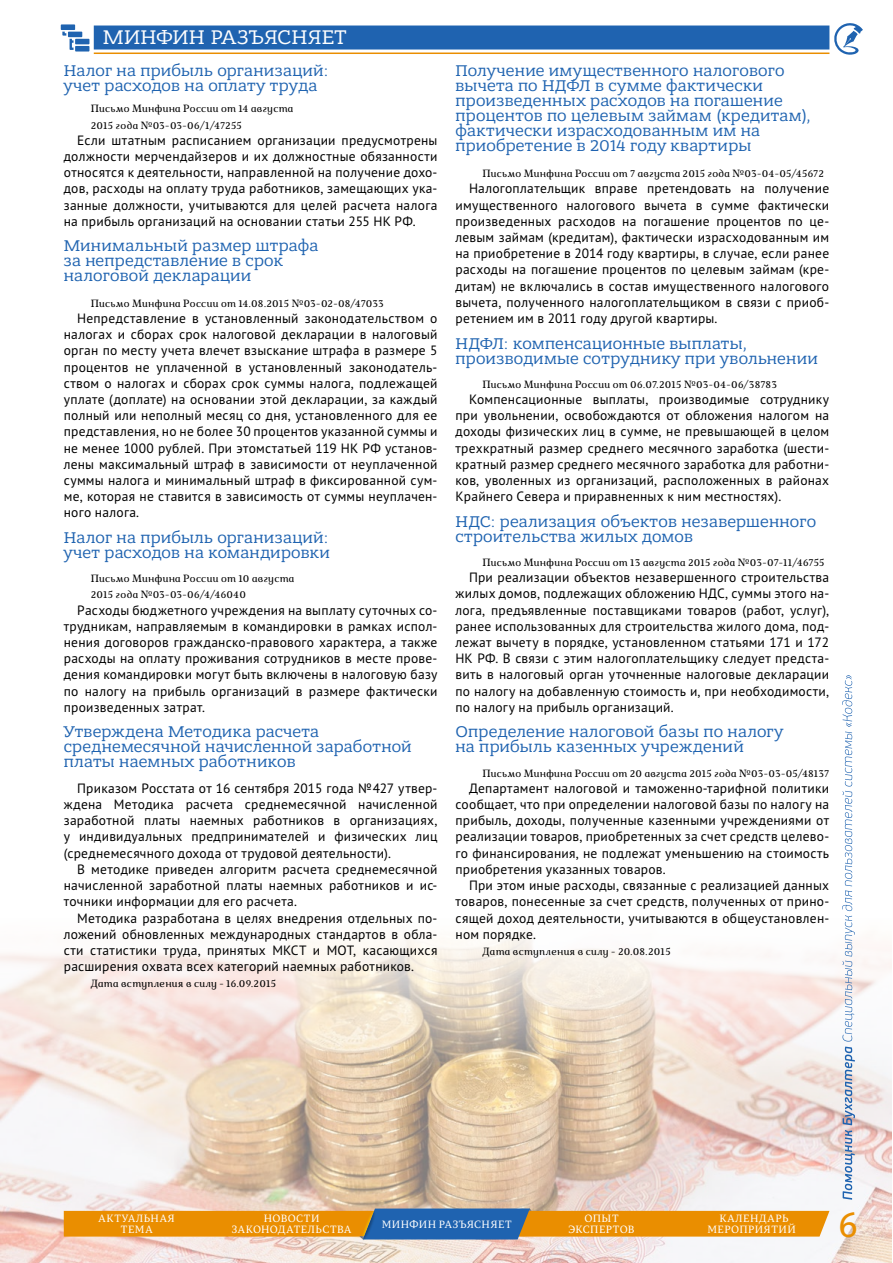
<style>
.page{position:relative;width:893px;height:1263px;background:#fff}
.page>*{position:absolute;margin:0;border:0;box-sizing:border-box;transform-origin:0 0}
.t1{font:34.5px "Permian Slab Serif Typeface";color:#ea8e00}
.t2{font:21px "Bandera Pro";letter-spacing:.01em;color:#fff}
.t3{font:16.5px/15px "Bandera Pro";letter-spacing:.02em;color:#1f63b0}
.t4{font:13.5px/16.2px "PT Sans Pro";letter-spacing:.015em;color:#000;text-align:justify}
.t5{font:italic 10.5px/16.2px "Marta";letter-spacing:.035em;color:#000}
.t6{font:10.5px/10.5px "Permian Serif Typeface";letter-spacing:.05em;color:#fff;text-align:center}
.t7{font:10.5px/10.5px "Permian Serif Typeface";letter-spacing:.07em;color:#fff;text-align:center}
</style>
<div class="page">
<img style="left:0;top:933px;width:891px;height:330px">
<svg style="left:842px;top:675px;width:13px;height:525px"></svg>
<svg style="left:834px;top:23px;width:29px;height:32px"></svg>
<svg style="left:64px;top:1208px;width:765px;height:31px"></svg>
<img style="left:362px;top:1209px;width:23px;height:35px">
<img style="left:354px;top:1205px;width:21px;height:36px">
<div style="left:94px;top:26px;width:735px;height:24px;background:#1f63b0"></div>
<hr style="left:94px;top:53px;width:735px;height:1px;background:#ea8e00">
<svg style="left:61px;top:24px;width:28px;height:28px"></svg>
<h2 class="t2" style="left:103px;top:24px;width:245px">МИНФИН РАЗЪЯСНЯЕТ</h2>
<p class="t3" style="left:64px;top:63px;width:266px">Налог на прибыль организаций: учет расходов на оплату труда</p>
<p class="t5" style="left:91px;top:101px;width:204px">Письмо Минфина России от 14 августа<br>2015 года №03-03-06/1/47255</p>
<p class="t4" style="left:64px;top:132px;width:375px;text-indent:14px">Если штатным расписанием организации предусмотрены должности мерчендайзеров и их должностные обязанности относятся к деятельности, направленной на получение дохо‑ дов, расходы на оплату труда работников, замещающих ука‑ занные должности, учитываются для целей расчета налога на прибыль организаций на основании статьи 255 НК РФ.</p>
<p class="t3" style="left:64px;top:238px;width:256px">Минимальный размер штрафа за непредставление в срок налоговой декларации</p>
<p class="t5" style="left:91px;top:295px;width:294px">Письмо Минфина России от 14.08.2015 №03-02-08/47033</p>
<p class="t4" style="left:64px;top:310px;width:375px;text-indent:14px">Непредставление в установленный законодательством о налогах и сборах срок налоговой декларации в налоговый орган по месту учета влечет взыскание штрафа в размере 5 процентов не уплаченной в установленный законодатель‑ ством о налогах и сборах срок суммы налога, подлежащей уплате (доплате) на основании этой декларации, за каждый полный или неполный месяц со дня, установленного для ее представления, но не более 30 процентов указанной суммы и не менее 1000 рублей. При этомстатьей 119 НК РФ установ‑ лены максимальный штраф в зависимости от неуплаченной суммы налога и минимальный штраф в фиксированной сум‑ ме, которая не ставится в зависимость от суммы неуплачен‑ ного налога.</p>
<p class="t3" style="left:64px;top:530px;width:267px">Налог на прибыль организаций: учет расходов на командировки</p>
<p class="t5" style="left:91px;top:571px;width:205px">Письмо Минфина России от 10 августа<br>2015 года №03-03-06/4/46040</p>
<p class="t4" style="left:64px;top:601px;width:375px;text-indent:14px">Расходы бюджетного учреждения на выплату суточных со‑ трудникам, направляемым в командировки в рамках испол‑ нения договоров гражданско-правового характера, а также расходы на оплату проживания сотрудников в месте прове‑ дения командировки могут быть включены в налоговую базу по налогу на прибыль организаций в размере фактически произведенных затрат.</p>
<p class="t3" style="left:64px;top:724px;width:349px">Утверждена Методика расчета среднемесячной начисленной заработной платы наемных работников</p>
<p class="t4" style="left:64px;top:780px;width:375px;text-indent:14px">Приказом Росстата от 16 сентября 2015 года № 427 утвер‑ ждена Методика расчета среднемесячной начисленной заработной платы наемных работников в организациях, у индивидуальных предпринимателей и физических лиц (среднемесячного дохода от трудовой деятельности).</p>
<p class="t4" style="left:64px;top:861px;width:375px;text-indent:14px">В методике приведен алгоритм расчета среднемесячной начисленной заработной платы наемных работников и ис‑ точники информации для его расчета.</p>
<p class="t4" style="left:64px;top:909px;width:375px;text-indent:14px">Методика разработана в целях внедрения отдельных по‑ ложений обновленных международных стандартов в обла‑ сти статистики труда, принятых МКСТ и МОТ, касающихся расширения охвата всех категорий наемных работников.</p>
<p class="t5" style="left:91px;top:976px;width:187px">Дата вступления в силу - 16.09.2015</p>
<p class="t3" style="left:455px;top:63px;width:357px">Получение имущественного налогового вычета по НДФЛ в сумме фактически произведенных расходов на погашение процентов по целевым займам (кредитам), фактически израсходованным им на приобретение в 2014 году квартиры</p>
<p class="t5" style="left:482px;top:166px;width:343px">Письмо Минфина России от 7 августа 2015 года №03-04-05/45672</p>
<p class="t4" style="left:455px;top:180px;width:375px;text-indent:14px">Налогоплательщик вправе претендовать на получение имущественного налогового вычета в сумме фактически произведенных расходов на погашение процентов по це‑ левым займам (кредитам), фактически израсходованным им на приобретение в 2014 году квартиры, в случае, если ранее расходы на погашение процентов по целевым займам (кре‑ дитам) не включались в состав имущественного налогового вычета, полученного налогоплательщиком в связи с приоб‑ ретением им в 2011 году другой квартиры.</p>
<p class="t3" style="left:455px;top:336px;width:364px">НДФЛ: компенсационные выплаты, производимые сотруднику при увольнении</p>
<p class="t5" style="left:482px;top:376px;width:296px">Письмо Минфина России от 06.07.2015 №03-04-06/38783</p>
<p class="t4" style="left:455px;top:391px;width:375px;text-indent:14px">Компенсационные выплаты, производимые сотруднику при увольнении, освобождаются от обложения налогом на доходы физических лиц в сумме, не превышающей в целом трехкратный размер среднего месячного заработка (шести‑ кратный размер среднего месячного заработка для работни‑ ков, уволенных из организаций, расположенных в районах Крайнего Севера и приравненных к ним местностях).</p>
<p class="t3" style="left:455px;top:514px;width:362px">НДС: реализация объектов незавершенного строительства жилых домов</p>
<p class="t5" style="left:482px;top:554px;width:343px">Письмо Минфина России от 13 августа 2015 года №03-07-11/46755</p>
<p class="t4" style="left:455px;top:569px;width:375px;text-indent:14px">При реализации объектов незавершенного строительства жилых домов, подлежащих обложению НДС, суммы этого на‑ лога, предъявленные поставщиками товаров (работ, услуг), ранее использованных для строительства жилого дома, под‑ лежат вычету в порядке, установленном статьями 171 и 172<br>НК РФ. В связи с этим налогоплательщику следует предста‑ вить в налоговый орган уточненные налоговые декларации по налогу на добавленную стоимость и, при необходимости, по налогу на прибыль организаций.</p>
<p class="t3" style="left:455px;top:724px;width:329px">Определение налоговой базы по налогу на прибыль казенных учреждений</p>
<p class="t5" style="left:482px;top:765px;width:348px">Письмо Минфина России от 20 августа 2015 года №03-03-05/48137</p>
<p class="t4" style="left:455px;top:780px;width:375px;text-indent:14px">Департамент налоговой и таможенно-тарифной политики сообщает, что при определении налоговой базы по налогу на прибыль, доходы, полученные казенными учреждениями от реализации товаров, приобретенных за счет средств целево‑ го финансирования, не подлежат уменьшению на стоимость приобретения указанных товаров.</p>
<p class="t4" style="left:455px;top:877px;width:375px;text-indent:14px">При этом иные расходы, связанные с реализацией данных товаров, понесенные за счет средств, полученных от прино‑ сящей доход деятельности, учитываются в общеустановлен‑ ном порядке.</p>
<p class="t5" style="left:482px;top:943px;width:190px">Дата вступления в силу - 20.08.2015</p>
<p class="t7" style="left:99px;top:1213px;width:78px">АКТУАЛЬНАЯ<br>ТЕМА</p>
<p class="t6" style="left:232px;top:1213px;width:121px">НОВОСТИ<br>ЗАКОНОДАТЕЛЬСТВА</p>
<p class="t6" style="left:382px;top:1218px;width:131px">МИНФИН РАЗЪЯСНЯЕТ</p>
<p class="t6" style="left:568px;top:1213px;width:68px">ОПЫТ<br>ЭКСПЕРТОВ</p>
<p class="t6" style="left:707px;top:1213px;width:90px">КАЛЕНДАРЬ<br>МЕРОПРИЯТИЙ</p>
<h1 class="t1" style="left:838px;top:1197px;width:21px">6</h1>
</div>
